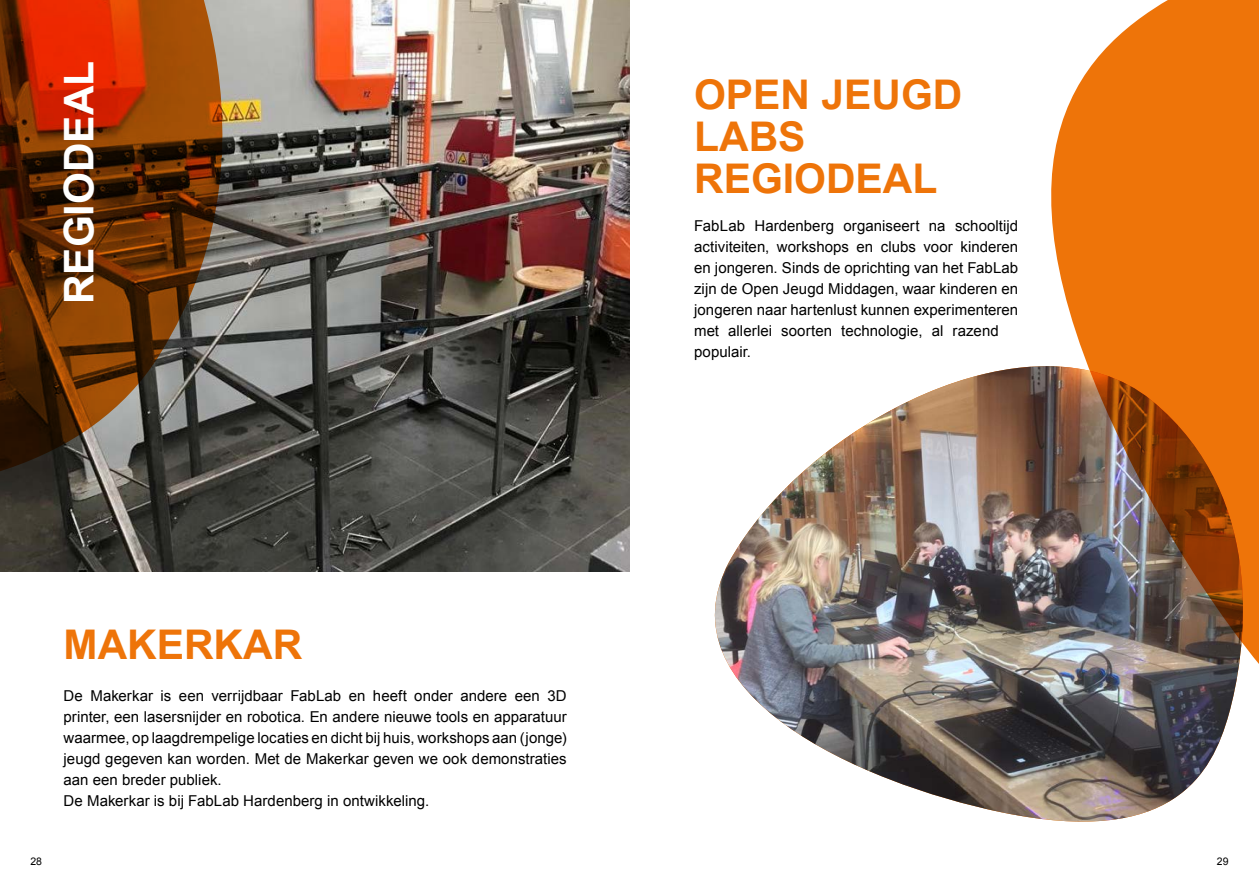
<style>
.page{position:relative;width:1259px;height:893px;background:#fff}
.page>*{position:absolute;margin:0;border:0;box-sizing:border-box;transform-origin:0 0}
.t1{font:700 40.95px/42px "Arial";color:#ee7409}
.t2{font:700 40.95px "Arial";color:#fff}
.t3{font:15px/21px "Arial";letter-spacing:.005em;color:#000}
.t4{font:10.5px "Arial";color:#000}
</style>
<div class="page">
<img style="left:300px;top:0;width:329px;height:572px">
<img style="left:714px;top:374px;width:270px;height:435px">
<img style="left:984px;top:0;width:275px;height:822px">
<svg style="left:0;top:0;width:300px;height:572px;background:#6f4930"></svg>
<h1 class="t2" style="left:52px;top:304px;width:245px;rotate:-90deg">REGIODEAL</h1>
<h1 class="t1" style="left:64px;top:625px;width:240px">MAKERKAR</h1>
<p class="t3" style="left:64px;top:685px;width:505px">De Makerkar is een verrijdbaar FabLab en heeft onder andere een 3D printer, een lasersnijder en robotica. En andere nieuwe tools en apparatuur waarmee, op laagdrempelige locaties en dicht bij huis, workshops aan (jonge) jeugd gegeven kan worden. Met de Makerkar geven we ook demonstraties aan een breder publiek.<br>De Makerkar is bij FabLab Hardenberg in ontwikkeling.</p>
<h1 class="t1" style="left:694px;top:75px;width:270px">OPEN JEUGD<br>LABS<br>REGIODEAL</h1>
<p class="t3" style="left:694px;top:216px;width:326px">FabLab Hardenberg organiseert na schooltijd activiteiten, workshops en clubs voor kinderen en jongeren. Sinds de oprichting van het FabLab zijn de Open Jeugd Middagen, waar kinderen en jongeren naar hartenlust kunnen experimenteren met allerlei soorten technologie, al razend populair.</p>
<p class="t4" style="left:30px;top:855px;width:13px">28</p>
<p class="t4" style="left:1216px;top:855px;width:13px">29</p>
</div>
